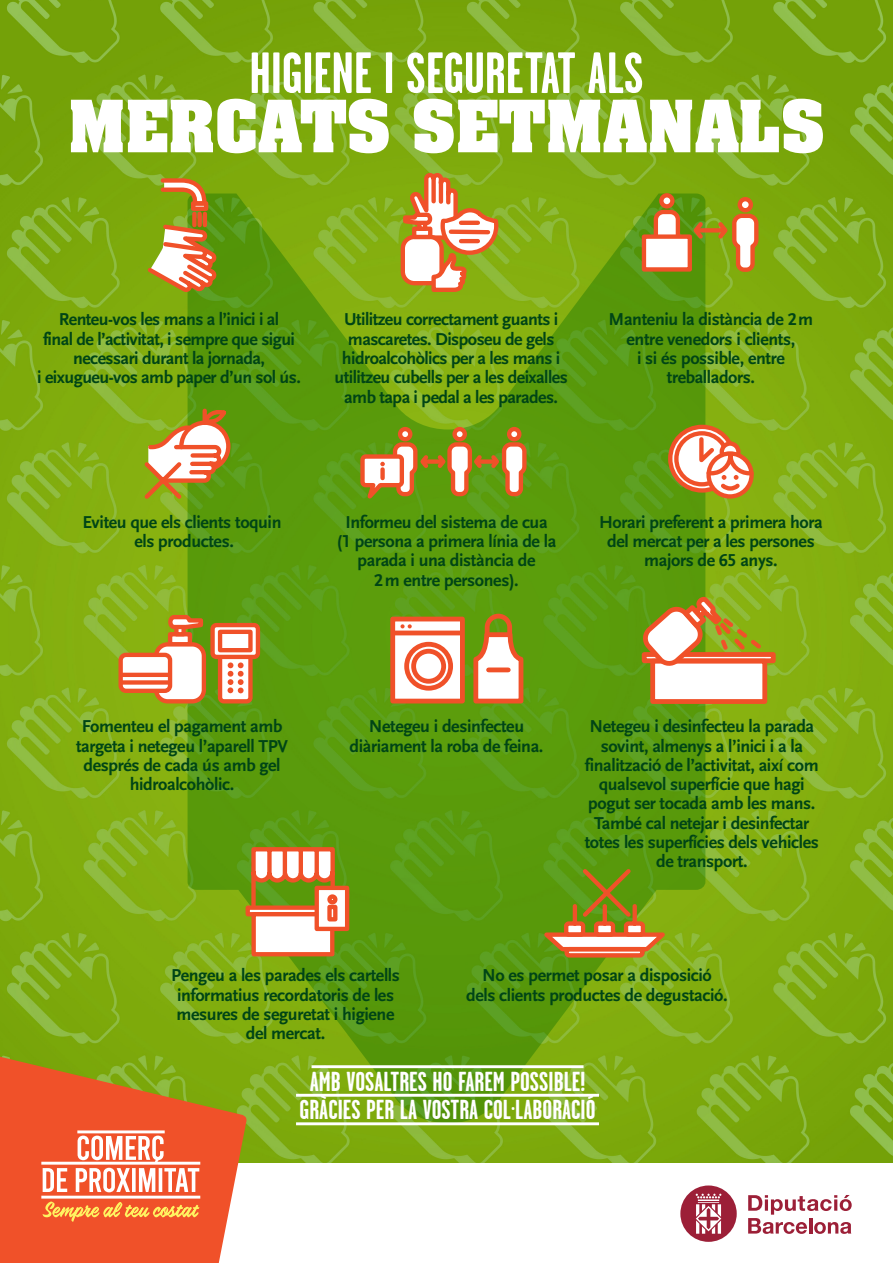
<style>
.page{position:relative;width:893px;height:1263px;background:#fff}
.page>*{position:absolute;margin:0;border:0;box-sizing:border-box;transform-origin:0 0}
.t1{font:700 61.35px "Aachen";color:#fff}
.t2{font:700 58.05px "Garage Gothic";color:#fff}
.t3{font:700 27.45px/27.9px "Garage Gothic";color:#fff;text-align:center}
.t4{font:18px/19.4px "Scala Sans Bold LF";letter-spacing:-.02em;color:#004516;text-align:center}
</style>
<div class="page">
<img style="left:0;top:0;width:893px;height:1163px">
<svg style="left:188px;top:193px;width:517px;height:930px;background:#64a010"></svg>
<svg style="left:401px;top:171px;width:100px;height:123px"></svg>
<svg style="left:661px;top:195px;width:11px;height:11px"></svg>
<div style="left:659px;top:193px;width:16px;height:16px;border:4px solid #f05129;border-radius:50%"></div>
<svg style="left:651px;top:208px;width:31px;height:26px"></svg>
<div style="left:740px;top:199px;width:11px;height:11px;background:#fff;border-radius:50%"></div>
<div style="left:738px;top:197px;width:15px;height:15px;border:4px solid #f05129;border-radius:50%"></div>
<svg style="left:690px;top:211px;width:71px;height:63px;background:#a1a238"></svg>
<div style="left:642px;top:234px;width:50px;height:38px;background:#fff;border:4px solid #f05129"></div>
<div style="left:400px;top:429px;width:10px;height:10px;background:#fff;border-radius:50%"></div>
<div style="left:398px;top:427px;width:14px;height:14px;border:4px solid #f05129;border-radius:50%"></div>
<svg style="left:455px;top:429px;width:10px;height:10px"></svg>
<div style="left:452px;top:427px;width:15px;height:14px;border:4px solid #f05129;border-radius:50%"></div>
<div style="left:509px;top:429px;width:10px;height:10px;background:#fff;border-radius:50%"></div>
<div style="left:507px;top:427px;width:14px;height:14px;border:4px solid #f05129;border-radius:50%"></div>
<svg style="left:358px;top:440px;width:171px;height:73px"></svg>
<svg style="left:670px;top:427px;width:64px;height:63px"></svg>
<div style="left:668px;top:425px;width:68px;height:68px;border:4px solid #f05129;border-radius:50%"></div>
<svg style="left:676px;top:433px;width:51px;height:51px"></svg>
<div style="left:674px;top:431px;width:56px;height:55px;border:4px solid #f05129;border-radius:50%"></div>
<svg style="left:709px;top:453px;width:43px;height:43px"></svg>
<div style="left:706px;top:451px;width:48px;height:48px;border:4px solid #f05129;border-radius:50%"></div>
<svg style="left:697px;top:435px;width:59px;height:58px"></svg>
<div style="left:168px;top:632px;width:24px;height:14px;background:#fff;border:4px solid #f05129"></div>
<svg style="left:174px;top:623px;width:12px;height:13px"></svg>
<svg style="left:166px;top:613px;width:39px;height:19px"></svg>
<div style="left:156px;top:644px;width:48px;height:57px;background:#fff;border-radius:12px"></div>
<div style="left:154px;top:642px;width:52px;height:61px;border:4px solid #f05129;border-radius:12px"></div>
<div style="left:121px;top:655px;width:49px;height:36px;background:#fff;border-radius:5px"></div>
<div style="left:118px;top:653px;width:54px;height:40px;border:4px solid #f05129;border-radius:5px"></div>
<hr style="left:121px;top:673px;width:49px;height:4px;background:#f05129">
<div style="left:121px;top:680px;width:49px;height:5px;background:#f05129"></div>
<div style="left:220px;top:645px;width:30px;height:56px;background:#fff;border-radius:4px"></div>
<div style="left:218px;top:643px;width:35px;height:60px;border:4px solid #f05129;border-radius:4px"></div>
<svg style="left:213px;top:625px;width:45px;height:32px"></svg>
<div style="left:210px;top:623px;width:50px;height:36px;border:4px solid #f05129;border-radius:4px"></div>
<div style="left:218px;top:630px;width:35px;height:22px;background:#fff;border:4px solid #f05129"></div>
<svg style="left:228px;top:662px;width:16px;height:31px"></svg>
<div style="left:390px;top:617px;width:75px;height:86px;background:#fff;border:5px solid #f05129"></div>
<svg style="left:400px;top:624px;width:12px;height:4px"></svg>
<hr style="left:393px;top:631px;width:69px;height:4px;background:#f05129">
<svg style="left:407px;top:644px;width:44px;height:44px"></svg>
<div style="left:404px;top:642px;width:49px;height:49px;border:5px solid #f05129;border-radius:50%"></div>
<div style="left:414px;top:651px;width:30px;height:30px;background:#fff;border-radius:50%"></div>
<div style="left:411px;top:649px;width:35px;height:35px;border:5px solid #f05129;border-radius:50%"></div>
<svg style="left:471px;top:611px;width:55px;height:95px"></svg>
<svg style="left:765px;top:652px;width:11px;height:11px"></svg>
<div style="left:650px;top:659px;width:117px;height:45px;background:#fff;border:5px solid #f05129"></div>
<svg style="left:637px;top:592px;width:128px;height:79px"></svg>
<svg style="left:141px;top:406px;width:92px;height:97px"></svg>
<svg style="left:535px;top:865px;width:139px;height:95px;background:#8d982c"></svg>
<svg style="left:246px;top:905px;width:5px;height:11px"></svg>
<div style="left:251px;top:912px;width:83px;height:44px;background:#fff;border:4px solid #f05129"></div>
<div style="left:315px;top:886px;width:34px;height:45px;background:#fff;border:4px solid #f05129"></div>
<svg style="left:327px;top:912px;width:10px;height:9px"></svg>
<svg style="left:249px;top:844px;width:88px;height:68px"></svg>
<div style="left:327px;top:894px;width:10px;height:10px;border:4px solid #f05129;border-radius:50%"></div>
<svg style="left:191px;top:208px;width:17px;height:3px"></svg>
<div style="left:192px;top:214px;width:5px;height:11px;background:#f05129"></div>
<div style="left:197px;top:214px;width:5px;height:11px;background:#f05129"></div>
<hr style="left:203px;top:214px;width:4px;height:11px;background:#f05129">
<svg style="left:158px;top:176px;width:50px;height:32px;background:#b39838"></svg>
<svg style="left:144px;top:222px;width:77px;height:74px"></svg>
<hr style="left:311px;top:1065px;width:272px;height:3px;background:#fff">
<hr style="left:296px;top:1094px;width:303px;height:3px;background:#fff">
<hr style="left:296px;top:1122px;width:303px;height:3px;background:#fff">
<svg style="left:0;top:1050px;width:247px;height:213px;background:#d66e2e"></svg>
<hr style="left:77px;top:1130px;width:88px;height:3px;background:#fff">
<hr style="left:41px;top:1162px;width:159px;height:2px;background:#fff">
<hr style="left:41px;top:1196px;width:159px;height:2px;background:#fff">
<svg style="left:43px;top:1201px;width:157px;height:21px;background:#f48039"></svg>
<svg style="left:43px;top:1135px;width:156px;height:57px"></svg>
<svg style="left:748px;top:1195px;width:104px;height:39px"></svg>
<svg style="left:680px;top:1185px;width:57px;height:57px"></svg>
<h2 class="t2" style="left:249px;top:42px;width:396px">HIGIENE I SEGURETAT ALS</h2>
<h1 class="t1" style="left:68px;top:82px;width:758px">MERCATS SETMANALS</h1>
<p class="t4" style="left:37px;top:310px;width:265px">Renteu-vos les mans a l’inici i al<br>final de l’activitat, i sempre que sigui necessari durant la jornada,<br>i eixugueu-vos amb paper d’un sol ús.</p>
<p class="t4" style="left:335px;top:310px;width:235px">Utilitzeu correctament guants i mascaretes. Disposeu de gels hidroalcohòlics per a les mans i utilitzeu cubells per a les deixalles amb tapa i pedal a les parades.</p>
<p class="t4" style="left:609px;top:310px;width:206px">Manteniu la distància de 2m entre venedors i clients,<br>i si és possible, entre treballadors.</p>
<p class="t4" style="left:83px;top:513px;width:200px">Eviteu que els clients toquin els productes.</p>
<p class="t4" style="left:337px;top:513px;width:221px">Informeu del sistema de cua (1 persona a primera línia de la parada i una distància de<br>2m entre persones).</p>
<p class="t4" style="left:599px;top:513px;width:225px">Horari preferent a primera hora del mercat per a les persones majors de 65 anys.</p>
<p class="t4" style="left:76px;top:717px;width:214px">Fomenteu el pagament amb targeta i netegeu l’aparell TPV després de cada ús amb gel hidroalcohòlic.</p>
<p class="t4" style="left:350px;top:717px;width:195px">Netegeu i desinfecteu diàriament la roba de feina.</p>
<p class="t4" style="left:585px;top:717px;width:236px">Netegeu i desinfecteu la parada sovint, almenys a l’inici i a la finalització de l’activitat, així com qualsevol superfície que hagi pogut ser tocada amb les mans.<br>També cal netejar i desinfectar totes les superfícies dels vehicles de transport.</p>
<p class="t4" style="left:171px;top:966px;width:230px">Pengeu a les parades els cartells informatius recordatoris de les mesures de seguretat i higiene del mercat.</p>
<h3 class="t3" style="left:300px;top:1067px;width:297px">AMB VOSALTRES HO FAREM POSSIBLE!<br>GRÀCIES PER LA VOSTRA COL·LABORACIÓ</h3>
<p class="t4" style="left:466px;top:966px;width:263px">No es permet posar a disposició dels clients productes de degustació.</p>
</div>
